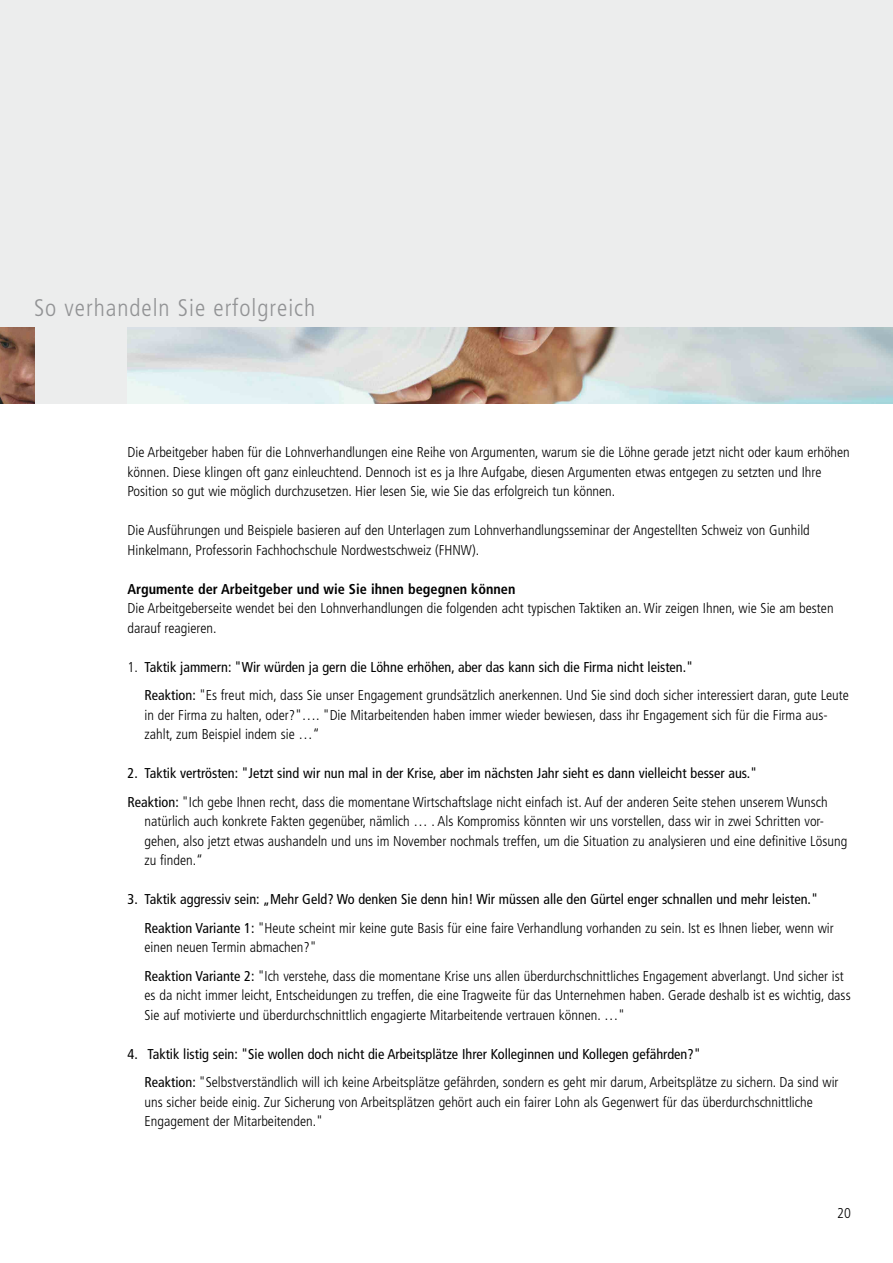
<style>
.page{position:relative;width:893px;height:1263px;background:#fff}
.page>*{position:absolute;margin:0;border:0;box-sizing:border-box;transform-origin:0 0}
.t1{font:300 condensed 24px "Frutiger";letter-spacing:.04em;color:#929395}
.t2{font:300 condensed 14.25px/19.5px "Frutiger";color:#000}
.t3{font:condensed 14.25px/28.5px "Frutiger";color:#000}
.t4{font:700 condensed 14.25px "Frutiger";color:#000}
.s1{font-weight:400}
.s2{font-weight:300}
</style>
<div class="page">
<div style="left:0;top:0;width:893px;height:404px;background:#eceded"></div>
<img style="left:0;top:327px;width:34px;height:77px">
<img style="left:128px;top:327px;width:765px;height:77px">
<h1 class="t1" style="left:34px;top:294px;width:283px">So verhandeln Sie erfolgreich</h1>
<p class="t2" style="left:128px;top:443px;width:724px">Die Arbeitgeber haben für die Lohnverhandlungen eine Reihe von Argumenten, warum sie die Löhne gerade jetzt nicht oder kaum erhöhen können. Diese klingen oft ganz einleuchtend. Dennoch ist es ja Ihre Aufgabe, diesen Argumenten etwas entgegen zu setzten und Ihre<br>Position so gut wie möglich durchzusetzen. Hier lesen Sie, wie Sie das erfolgreich tun können.</p>
<p class="t2" style="left:128px;top:521px;width:684px">Die Ausführungen und Beispiele basieren auf den Unterlagen zum Lohnverhandlungsseminar der Angestellten Schweiz von Gunhild<br>Hinkelmann, Professorin Fachhochschule Nordwestschweiz (FHNW).</p>
<p class="t4" style="left:128px;top:580px;width:389px">Argumente der Arbeitgeber und wie Sie ihnen begegnen können</p>
<p class="t2" style="left:128px;top:599px;width:707px">Die Arbeitgeberseite wendet bei den Lohnverhandlungen die folgenden acht typischen Taktiken an. Wir zeigen Ihnen, wie Sie am besten darauf reagieren.</p>
<p class="t2" style="left:145px;top:653px;width:706px;line-height:28.5px;text-indent:-17px">1. <span class="s1">Taktik jammern: "Wir würden ja gern die Löhne erhöhen, aber das kann sich die Firma nicht leisten."<br>Reaktion:</span> "Es freut mich, dass Sie unser Engagement grundsätzlich anerkennen. Und Sie sind doch sicher interessiert daran, gute Leute</p>
<p class="t2" style="left:145px;top:705px;width:684px">in der Firma zu halten, oder?"…. "Die Mitarbeitenden haben immer wieder bewiesen, dass ihr Engagement sich für die Firma aus&shy;zahlt, zum Beispiel indem sie …“</p>
<p class="t3" style="left:128px;top:759px;width:702px">2. Taktik vertrösten: "Jetzt sind wir nun mal in der Krise, aber im nächsten Jahr sieht es dann vielleicht besser aus."<br>Reaktion: <span class="s2">"Ich gebe Ihnen recht, dass die momentane Wirtschaftslage nicht einfach ist. Auf der anderen Seite stehen unserem Wunsch</span></p>
<p class="t2" style="left:145px;top:812px;width:704px">natürlich auch konkrete Fakten gegenüber, nämlich … . Als Kompromiss könnten wir uns vorstellen, dass wir in zwei Schritten vor&shy;gehen, also jetzt etwas aushandeln und uns im November nochmals treffen, um die Situation zu analysieren und eine definitive Lösung zu finden.“</p>
<p class="t3" style="left:145px;top:885px;width:691px;text-indent:-17px">3. Taktik aggressiv sein: „Mehr Geld? Wo denken Sie denn hin! Wir müssen alle den Gürtel enger schnallen und mehr leisten."<br>Reaktion Variante 1: <span class="s2">"Heute scheint mir keine gute Basis für eine faire Verhandlung vorhanden zu sein. Ist es Ihnen lieber, wenn wir</span></p>
<p class="t2" style="left:145px;top:933px;width:701px;line-height:28.5px">einen neuen Termin abmachen?"<br><span class="s1">Reaktion Variante 2:</span> "Ich verstehe, dass die momentane Krise uns allen überdurchschnittliches Engagement abverlangt. Und sicher ist</p>
<p class="t2" style="left:145px;top:986px;width:708px">es da nicht immer leicht, Entscheidungen zu treffen, die eine Tragweite für das Unternehmen haben. Gerade deshalb ist es wichtig, dass<br>Sie auf motivierte und überdurchschnittlich engagierte Mitarbeitende vertrauen können. …"</p>
<p class="t2" style="left:145px;top:1040px;width:695px;line-height:28.5px;text-indent:-17px"><span class="s1">4. Taktik listig sein: "Sie wollen doch nicht die Arbeitsplätze Ihrer Kolleginnen und Kollegen gefährden?"<br>Reaktion:</span> "Selbstverständlich will ich keine Arbeitsplätze gefährden, sondern es geht mir darum, Arbeitsplätze zu sichern. Da sind wir</p>
<p class="t2" style="left:145px;top:1092px;width:670px">uns sicher beide einig. Zur Sicherung von Arbeitsplätzen gehört auch ein fairer Lohn als Gegenwert für das überdurchschnittliche<br>Engagement der Mitarbeitenden."</p>
<p class="t2" style="left:837px;top:1204px;width:15px">20</p>
</div>
